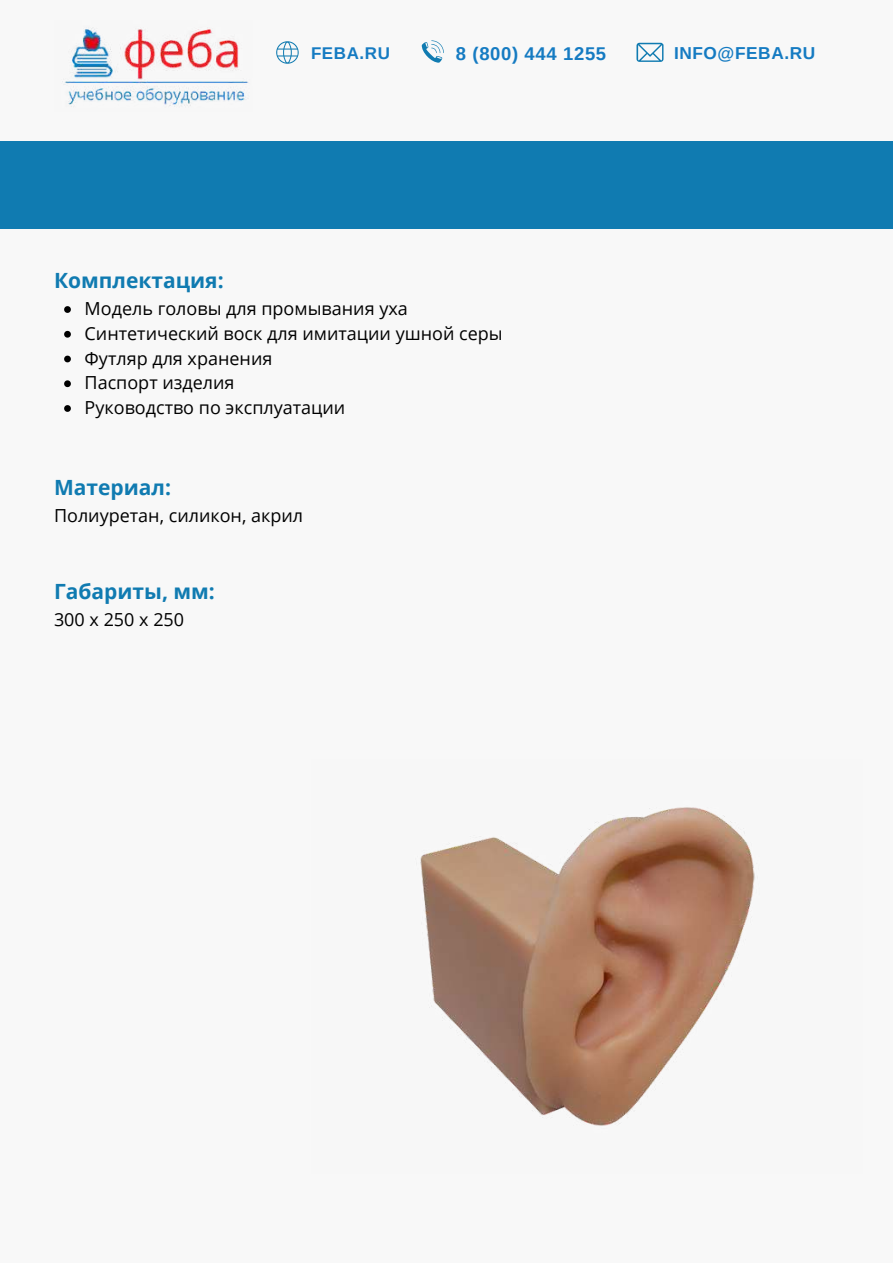
<style>
.page{position:relative;width:893px;height:1264px;background:#fff}
.page>*{position:absolute;margin:0;border:0;box-sizing:border-box;transform-origin:0 0}
.t1{font:700 21px "Open Sans";color:#107bb1}
.t2{font:700 18.45px "Arimo";letter-spacing:.035em;color:#157bc2}
.t3{font:18px/24.8px "Open Sans";color:#000}
.t4{font:700 17.25px "Arimo";letter-spacing:.035em;color:#157bc2}
.t5{font:700 16.95px "Arimo";letter-spacing:.035em;color:#157bc2}
</style>
<div class="page">
<div style="left:0;top:0;width:892px;height:1262px;background:#f8f8f8"></div>
<img style="left:62px;top:28px;width:187px;height:79px">
<svg style="left:276px;top:41px;width:22px;height:23px"></svg>
<svg style="left:421px;top:40px;width:23px;height:23px"></svg>
<svg style="left:636px;top:43px;width:27px;height:19px"></svg>
<div style="left:0;top:141px;width:892px;height:87px;background:#107bb1"></div>
<img style="left:420px;top:807px;width:335px;height:319px">
<svg style="left:64px;top:306px;width:7px;height:7px"></svg>
<svg style="left:64px;top:331px;width:7px;height:6px"></svg>
<svg style="left:64px;top:355px;width:7px;height:7px"></svg>
<svg style="left:64px;top:380px;width:7px;height:7px"></svg>
<svg style="left:64px;top:405px;width:7px;height:7px"></svg>
<p class="t1" style="left:54px;top:266px;width:171px">Комплектация:</p>
<p class="t5" style="left:311px;top:41px;width:80px">FEBA.RU</p>
<p class="t2" style="left:456px;top:41px;width:152px">8 (800) 444 1255</p>
<p class="t4" style="left:674px;top:41px;width:143px">INFO@FEBA.RU</p>
<p class="t3" style="left:85px;top:296px;width:419px">Модель головы для промывания уха<br>Синтетический воск для имитации ушной серы<br>Футляр для хранения<br>Паспорт изделия<br>Руководство по эксплуатации</p>
<p class="t1" style="left:54px;top:472px;width:118px">Материал:</p>
<p class="t3" style="left:54px;top:502px;width:251px">Полиуретан, силикон, акрил</p>
<p class="t1" style="left:54px;top:576px;width:162px">Габариты, мм:</p>
<p class="t3" style="left:54px;top:606px;width:132px">300 х 250 х 250</p>
</div>
